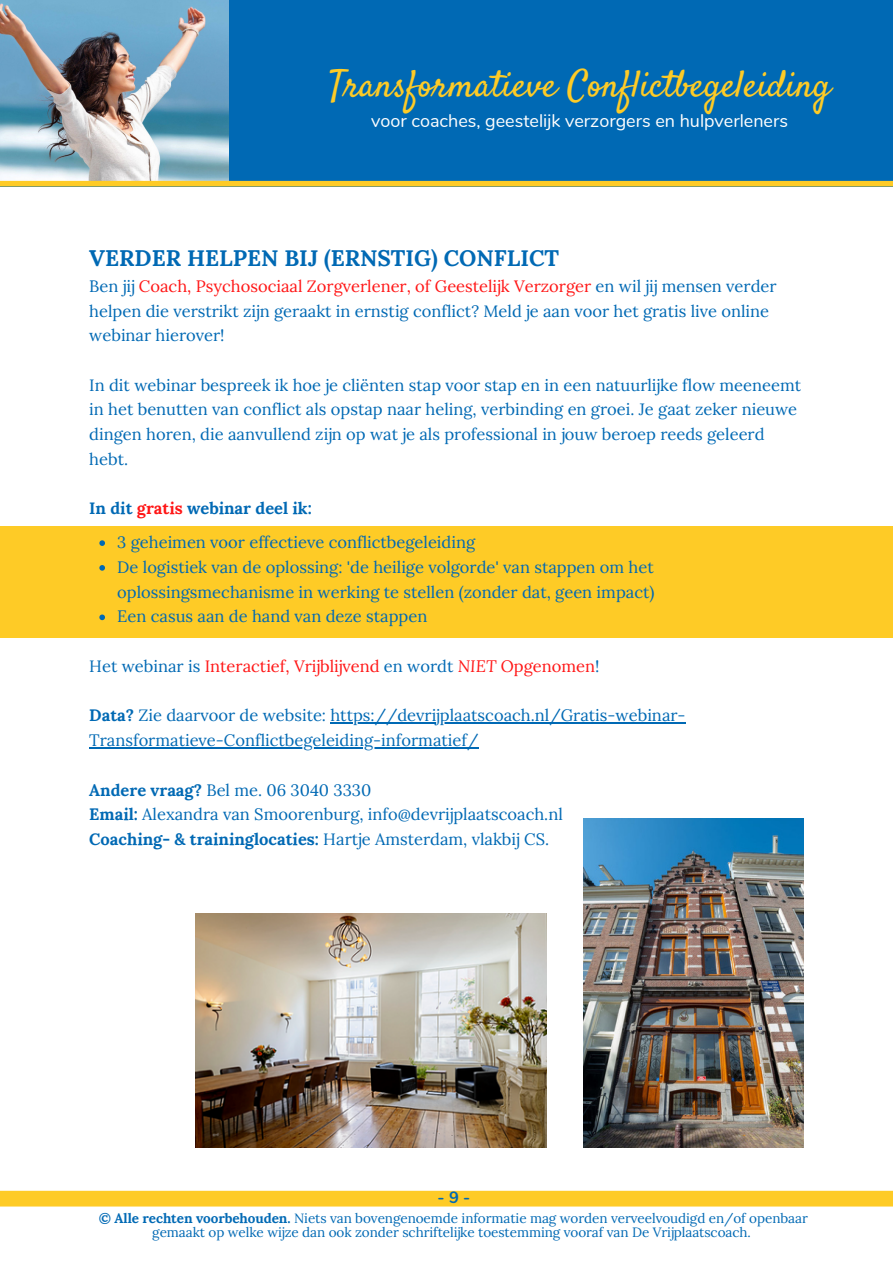
<style>
.page{position:relative;width:893px;height:1264px;background:#fff}
.page>*{position:absolute;margin:0;border:0;box-sizing:border-box;transform-origin:0 0}
.t1{font:37.35px "Satisfy";color:#fecb26}
.t2{font:700 22.5px "Lora";color:#0069b4}
.t3{font:18px "Nunito";color:#fff}
.t4{font:16.5px/24.8px "Lora";color:#0069b4}
.t5{font:700 16.5px "Lora";color:#0069b4}
.t6{font:16.5px "Lora";color:#ff1616}
.t7{font:700 16.35px "Nunito";color:#0069b4}
.t8{font:13.5px/14.5px "Lora";letter-spacing:-.005em;color:#0069b4;text-align:center}
.s1{color:#ff1616}
.s2{color:#0069b4}
.s3{font-style:italic}
.s4{font-weight:700}
.s5{font-weight:400}
</style>
<div class="page">
<div style="left:0;top:1190px;width:892px;height:16px;background:#fecb26"></div>
<div style="left:0;top:0;width:892px;height:186px;background:#0069b4"></div>
<div style="left:0;top:526px;width:892px;height:111px;background:#fecb26"></div>
<svg style="left:99px;top:540px;width:6px;height:6px"></svg>
<svg style="left:99px;top:565px;width:6px;height:5px"></svg>
<svg style="left:99px;top:614px;width:6px;height:6px"></svg>
<hr style="left:330px;top:722px;width:355px;height:1px;background:#0069b4">
<hr style="left:89px;top:747px;width:389px;height:1px;background:#0069b4">
<img style="left:583px;top:818px;width:220px;height:329px">
<img style="left:0;top:0;width:229px;height:181px">
<div style="left:0;top:181px;width:892px;height:5px;background:#fecb26"></div>
<img style="left:195px;top:913px;width:351px;height:234px">
<p class="t1" style="left:329px;top:61px;width:503px">Transformatieve Conflictbegeleiding</p>
<p class="t3" style="left:371px;top:108px;width:418px">voor coaches, geestelijk verzorgers en hulpverleners</p>
<p class="t2" style="left:89px;top:243px;width:471px">VERDER HELPEN BIJ (ERNSTIG) CONFLICT</p>
<p class="t4" style="left:89px;top:273px;width:688px">Ben jij <span class="s1">Coach, Psychosociaal Zorgverlener, of Geestelijk Verzorger</span> en wil jij mensen verder helpen die verstrikt zijn geraakt in ernstig conflict? Meld je aan voor het gratis live online webinar hierover!</p>
<p class="t4" style="left:89px;top:372px;width:713px">In dit webinar bespreek ik hoe je cliënten stap voor stap en in een natuurlijke flow meeneemt in het benutten van conflict als opstap naar heling, verbinding en groei. Je gaat zeker nieuwe dingen horen, die aanvullend zijn op wat je als professional in jouw beroep reeds geleerd hebt.</p>
<p class="t5" style="left:89px;top:498px;width:224px">In dit <span class="s1">gratis</span> webinar deel ik:</p>
<p class="t4" style="left:117px;top:530px;width:359px">3 geheimen voor effectieve conflictbegeleiding</p>
<p class="t4" style="left:117px;top:554px;width:538px">De logistiek van de oplossing: 'de heilige volgorde' van stappen om het oplossingsmechanisme in werking te stellen (zonder dat, geen impact)</p>
<p class="t4" style="left:117px;top:604px;width:311px">Een casus aan de hand van deze stappen</p>
<p class="t6" style="left:89px;top:655px;width:511px"><span class="s2">Het webinar is</span> Interactief, Vrijblijvend <span class="s2">en wordt</span> <span class="s3">NIET</span> Opgenomen<span class="s2">!</span></p>
<p class="t4" style="left:89px;top:703px;width:598px"><span class="s4">Data?</span> Zie daarvoor de website: https://devrijplaatscoach.nl/Gratis-webinar-<br>Transformatieve-Conflictbegeleiding-informatief/</p>
<p class="t4" style="left:89px;top:777px;width:283px"><span class="s4">Andere vraag?</span> Bel me. 06 3040 3330</p>
<p class="t4" style="left:89px;top:802px;width:475px"><span class="s4">Email:</span> Alexandra van Smoorenburg, info@devrijplaatscoach.nl</p>
<p class="t5" style="left:89px;top:828px;width:461px">Coaching- &amp; traininglocaties: <span class="s5">Hartje Amsterdam, vlakbij CS.</span></p>
<p class="t7" style="left:437px;top:1186px;width:34px">-9-</p>
<p class="t8" style="left:99px;top:1210px;width:710px"><span class="s4">© Alle rechten voorbehouden.</span> Niets van bovengenoemde informatie mag worden verveelvoudigd en/of openbaar gemaakt op welke wijze dan ook zonder schriftelijke toestemming vooraf van De Vrijplaatscoach.</p>
</div>
